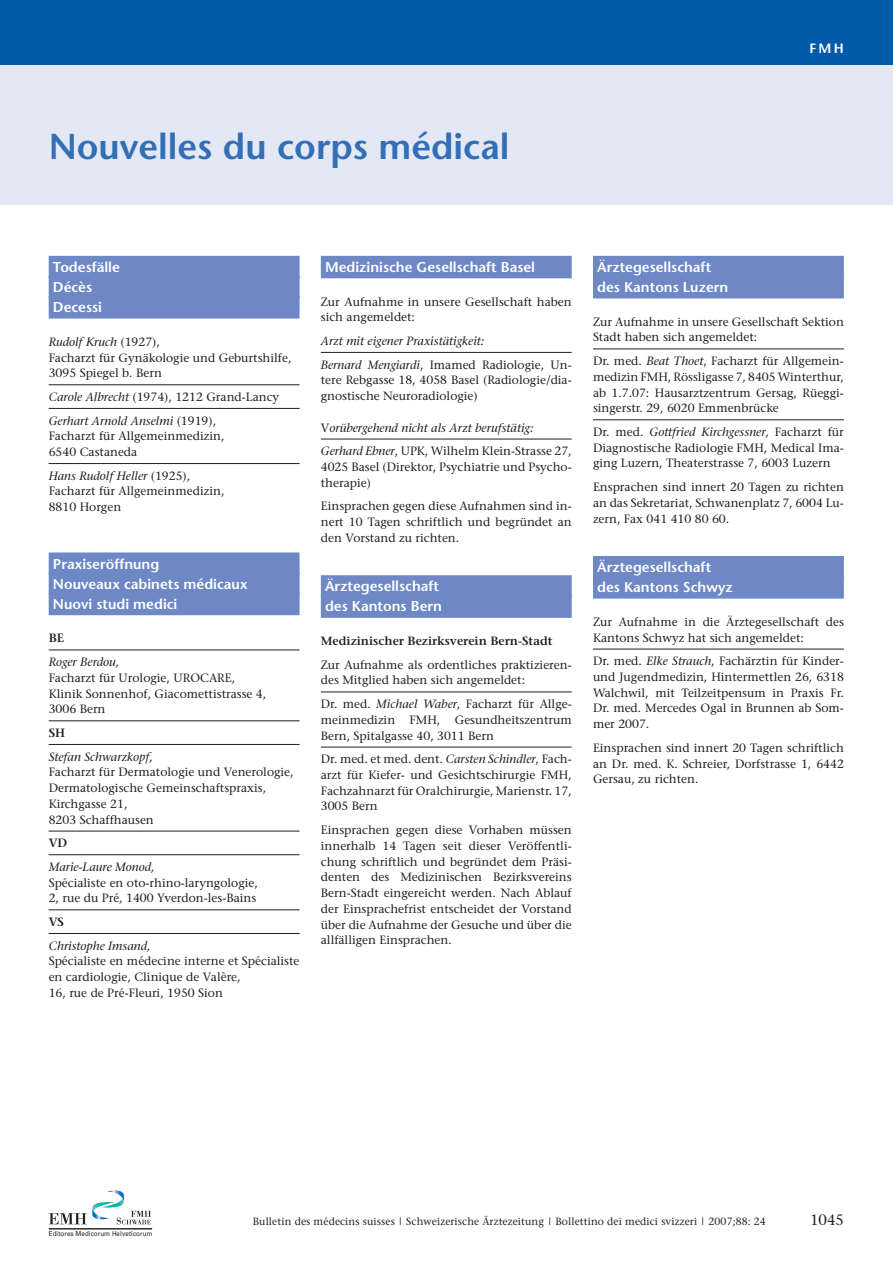
<style>
.page{position:relative;width:893px;height:1263px;background:#fff}
.page>*{position:absolute;margin:0;border:0;box-sizing:border-box;transform-origin:0 0}
.t1{font:600 36px "Stone Sans";color:#326fb7}
.t2{font:15px "Stone Serif";color:#231f20}
.t3{font:600 14.25px/20.1px "Stone Sans";color:#fff}
.t4{font:600 13.5px "Stone Sans";color:#fff}
.t5{font:12px/15.8px "Stone Serif";color:#231f20}
.t6{font:italic 12px/23.7px "Stone Serif";color:#231f20}
.t7{font:600 12px "Stone Serif";color:#231f20}
.t8{font:10.5px "Stone Serif";letter-spacing:.01em;color:#231f20}
.t9{font:6.9px "Univers";letter-spacing:.015em;color:#231f20;scale:.9 1}
.s1{font-style:italic}
.s2{font-style:normal}
</style>
<div class="page">
<div style="left:0;top:64px;width:893px;height:141px;background:#e4e8f4"></div>
<div style="left:49px;top:256px;width:251px;height:22px;background:#6d88c5"></div>
<div style="left:49px;top:276px;width:251px;height:22px;background:#6d88c5"></div>
<div style="left:49px;top:296px;width:251px;height:23px;background:#6d88c5"></div>
<hr style="left:49px;top:384px;width:251px;height:1px;background:#231f20">
<hr style="left:49px;top:408px;width:251px;height:1px;background:#231f20">
<hr style="left:49px;top:463px;width:251px;height:1px;background:#231f20">
<div style="left:49px;top:552px;width:251px;height:23px;background:#6d88c5"></div>
<div style="left:49px;top:573px;width:251px;height:22px;background:#6d88c5"></div>
<div style="left:49px;top:593px;width:251px;height:22px;background:#6d88c5"></div>
<hr style="left:49px;top:650px;width:251px;height:1px;background:#231f20">
<hr style="left:49px;top:720px;width:251px;height:1px;background:#231f20">
<hr style="left:49px;top:744px;width:251px;height:1px;background:#231f20">
<hr style="left:49px;top:831px;width:251px;height:1px;background:#231f20">
<hr style="left:49px;top:854px;width:251px;height:1px;background:#231f20">
<hr style="left:49px;top:909px;width:251px;height:1px;background:#231f20">
<hr style="left:49px;top:933px;width:251px;height:1px;background:#231f20">
<div style="left:321px;top:256px;width:251px;height:22px;background:#6d88c5"></div>
<hr style="left:321px;top:352px;width:251px;height:1px;background:#231f20">
<hr style="left:321px;top:439px;width:251px;height:1px;background:#231f20">
<div style="left:321px;top:575px;width:251px;height:23px;background:#6d88c5"></div>
<div style="left:321px;top:595px;width:251px;height:23px;background:#6d88c5"></div>
<hr style="left:321px;top:692px;width:251px;height:1px;background:#231f20">
<hr style="left:321px;top:747px;width:251px;height:1px;background:#231f20">
<div style="left:593px;top:256px;width:251px;height:22px;background:#6d88c5"></div>
<div style="left:593px;top:276px;width:251px;height:22px;background:#6d88c5"></div>
<hr style="left:593px;top:349px;width:251px;height:1px;background:#231f20">
<hr style="left:593px;top:419px;width:251px;height:1px;background:#231f20">
<div style="left:593px;top:556px;width:251px;height:22px;background:#6d88c5"></div>
<div style="left:593px;top:576px;width:251px;height:23px;background:#6d88c5"></div>
<hr style="left:593px;top:649px;width:251px;height:1px;background:#231f20">
<svg style="left:49px;top:1190px;width:102px;height:34px"></svg>
<hr style="left:49px;top:1228px;width:103px;height:1px;background:#231f20">
<div style="left:0;top:0;width:893px;height:64px;background:#015aaa"></div>
<h1 class="t1" style="left:49px;top:132px;width:462px">Nouvelles du corps médical</h1>
<p class="t4" style="left:809px;top:42px;width:36px">FMH</p>
<p class="t3" style="left:53px;top:258px;width:68px">Todesfälle<br>Décès<br>Decessi</p>
<p class="t5" style="left:49px;top:335px;width:244px"><span class="s1">Rudolf Kruch</span> (1927),<br>Facharzt für Gynäkologie und Geburtshilfe,<br>3095 Spiegel b. Bern</p>
<p class="t6" style="left:49px;top:386px;width:232px">Carole Albrecht <span class="s2">(1974), 1212 Grand-Lancy<br></span>Gerhart Arnold Anselmi <span class="s2">(1919),</span></p>
<p class="t5" style="left:49px;top:429px;width:177px">Facharzt für Allgemeinmedizin,<br>6540 Castaneda</p>
<p class="t5" style="left:49px;top:469px;width:177px"><span class="s1">Hans Rudolf Heller</span> (1925),<br>Facharzt für Allgemeinmedizin,<br>8810 Horgen</p>
<p class="t3" style="left:53px;top:555px;width:196px">Praxiseröffnung<br>Nouveaux cabinets médicaux<br>Nuovi studi medici</p>
<p class="t7" style="left:49px;top:633px;width:17px">BE</p>
<p class="t6" style="left:49px;top:651px;width:72px">Roger Berdou,</p>
<p class="t5" style="left:49px;top:671px;width:219px">Facharzt für Urologie, UROCARE,<br>Klinik Sonnenhof, Giacomettistrasse 4,<br>3006 Bern</p>
<p class="t7" style="left:49px;top:728px;width:18px">SH</p>
<p class="t6" style="left:49px;top:746px;width:106px">Stefan Schwarzkopf,</p>
<p class="t5" style="left:49px;top:765px;width:246px">Facharzt für Dermatologie und Venerologie,<br>Dermatologische Gemeinschaftspraxis,<br>Kirchgasse 21,<br>8203 Schaffhausen</p>
<p class="t7" style="left:49px;top:838px;width:20px">VD</p>
<p class="t6" style="left:49px;top:856px;width:107px">Marie-Laure Monod,</p>
<p class="t5" style="left:49px;top:876px;width:211px">Spécialiste en oto-rhino-laryngologie,<br>2, rue du Pré, 1400 Yverdon-les-Bains</p>
<p class="t7" style="left:49px;top:917px;width:17px">VS</p>
<p class="t6" style="left:49px;top:935px;width:103px">Christophe Imsand,</p>
<p class="t5" style="left:49px;top:954px;width:252px">Spécialiste en médecine interne et Spécialiste en cardiologie, Clinique de Valère,<br>16, rue de Pré-Fleuri, 1950 Sion</p>
<p class="t3" style="left:325px;top:258px;width:211px">Medizinische Gesellschaft Basel</p>
<p class="t5" style="left:321px;top:295px;width:252px">Zur Aufnahme in unsere Gesellschaft haben sich angemeldet:</p>
<p class="t6" style="left:321px;top:330px;width:252px">Arzt mit eigener Praxistätigkeit:<br>Bernard Mengiardi<span class="s2">, Imamed Radiologie, Un-</span></p>
<p class="t5" style="left:321px;top:373px;width:252px">tere Rebgasse 18, 4058 Basel (Radiologie/dia&shy;gnostische Neuroradiologie)</p>
<p class="t6" style="left:321px;top:417px;width:252px"><span class="s2">V</span>orübergehend nicht als Arzt berufstätig:<br>Gerhard Ebner<span class="s2">, UPK, Wilhelm Klein-Strasse 27,</span></p>
<p class="t5" style="left:321px;top:460px;width:252px">4025 Basel (Direktor, Psychiatrie und Psycho&shy;therapie)</p>
<p class="t5" style="left:321px;top:499px;width:252px;text-align:justify">Einsprachen gegen diese Aufnahmen sind in&shy;nert 10 Tagen schriftlich und begründet an den Vorstand zu richten.</p>
<p class="t3" style="left:325px;top:578px;width:118px">Ärztegesellschaft des Kantons Bern</p>
<p class="t7" style="left:321px;top:636px;width:233px">Medizinischer Bezirksverein Bern-Stadt</p>
<p class="t5" style="left:321px;top:658px;width:252px">Zur Aufnahme als ordentliches praktizieren&shy;des Mitglied haben sich angemeldet:</p>
<p class="t5" style="left:321px;top:697px;width:252px;text-align:justify">Dr. med. <span class="s1">Michael Waber</span>, Facharzt für Allge&shy;meinmedizin FMH, Gesundheitszentrum Bern, Spitalgasse 40, 3011 Bern</p>
<p class="t5" style="left:321px;top:752px;width:252px;text-align:justify">Dr. med. et med. dent. <span class="s1">Carsten Schindler</span>, Fach&shy;arzt für Kiefer- und Gesichtschirurgie FMH, Fachzahnarzt für Oralchirurgie, Marienstr. 17, 3005 Bern</p>
<p class="t5" style="left:321px;top:823px;width:252px;text-align:justify">Einsprachen gegen diese Vorhaben müssen innerhalb 14 Tagen seit dieser Veröffentli&shy;chung schriftlich und begründet dem Präsi&shy;denten des Medizinischen Bezirksvereins Bern-Stadt eingereicht werden. Nach Ablauf der Einsprachefrist entscheidet der Vorstand über die Aufnahme der Gesuche und über die allfälligen Einsprachen.</p>
<p class="t3" style="left:597px;top:258px;width:133px">Ärztegesellschaft des Kantons Luzern</p>
<p class="t5" style="left:593px;top:315px;width:252px">Zur Aufnahme in unsere Gesellschaft Sektion<br>Stadt haben sich angemeldet:</p>
<p class="t5" style="left:593px;top:354px;width:252px;text-align:justify">Dr. med. <span class="s1">Beat Thoet</span>, Facharzt für Allgemein&shy;medizin FMH, Rössligasse 7, 8405 Winterthur, ab 1.7.07: Hausarztzentrum Gersag, Rüeggi&shy;singerstr. 29, 6020 Emmenbrücke</p>
<p class="t5" style="left:593px;top:425px;width:252px;text-align:justify">Dr. med. <span class="s1">Gottfried Kirchgessner</span>, Facharzt für Diagnostische Radiologie FMH, Medical Ima&shy;ging Luzern, Theaterstrasse 7, 6003 Luzern</p>
<p class="t5" style="left:593px;top:480px;width:252px;text-align:justify">Ensprachen sind innert 20 Tagen zu richten an das Sekretariat, Schwanenplatz 7, 6004 Lu&shy;zern, Fax 041 410 80 60.</p>
<p class="t3" style="left:597px;top:558px;width:137px">Ärztegesellschaft des Kantons Schwyz</p>
<p class="t5" style="left:593px;top:615px;width:252px">Zur Aufnahme in die Ärztegesellschaft des<br>Kantons Schwyz hat sich angemeldet:</p>
<p class="t5" style="left:593px;top:654px;width:252px;text-align:justify">Dr. med. <span class="s1">Elke Strauch</span>, Fachärztin für Kinder&shy;und Jugendmedizin, Hintermettlen 26, 6318<br>Walchwil, mit Teilzeitpensum in Praxis Fr.<br>Dr. med. Mercedes Ogal in Brunnen ab Som&shy;mer 2007.</p>
<p class="t5" style="left:593px;top:741px;width:252px;text-align:justify">Einsprachen sind innert 20 Tagen schriftlich an Dr. med. K. Schreier, Dorfstrasse 1, 6442<br>Gersau, zu richten.</p>
<p class="t9" style="left:49px;top:1229px;width:117px">Editores Medicorum Helveticorum</p>
<p class="t8" style="left:253px;top:1217px;width:515px">Bulletin des médecins suisses | Schweizerische Ärztezeitung | Bollettino dei medici svizzeri | 2007;88: 24</p>
<p class="t2" style="left:810px;top:1213px;width:35px">1045</p>
</div>
